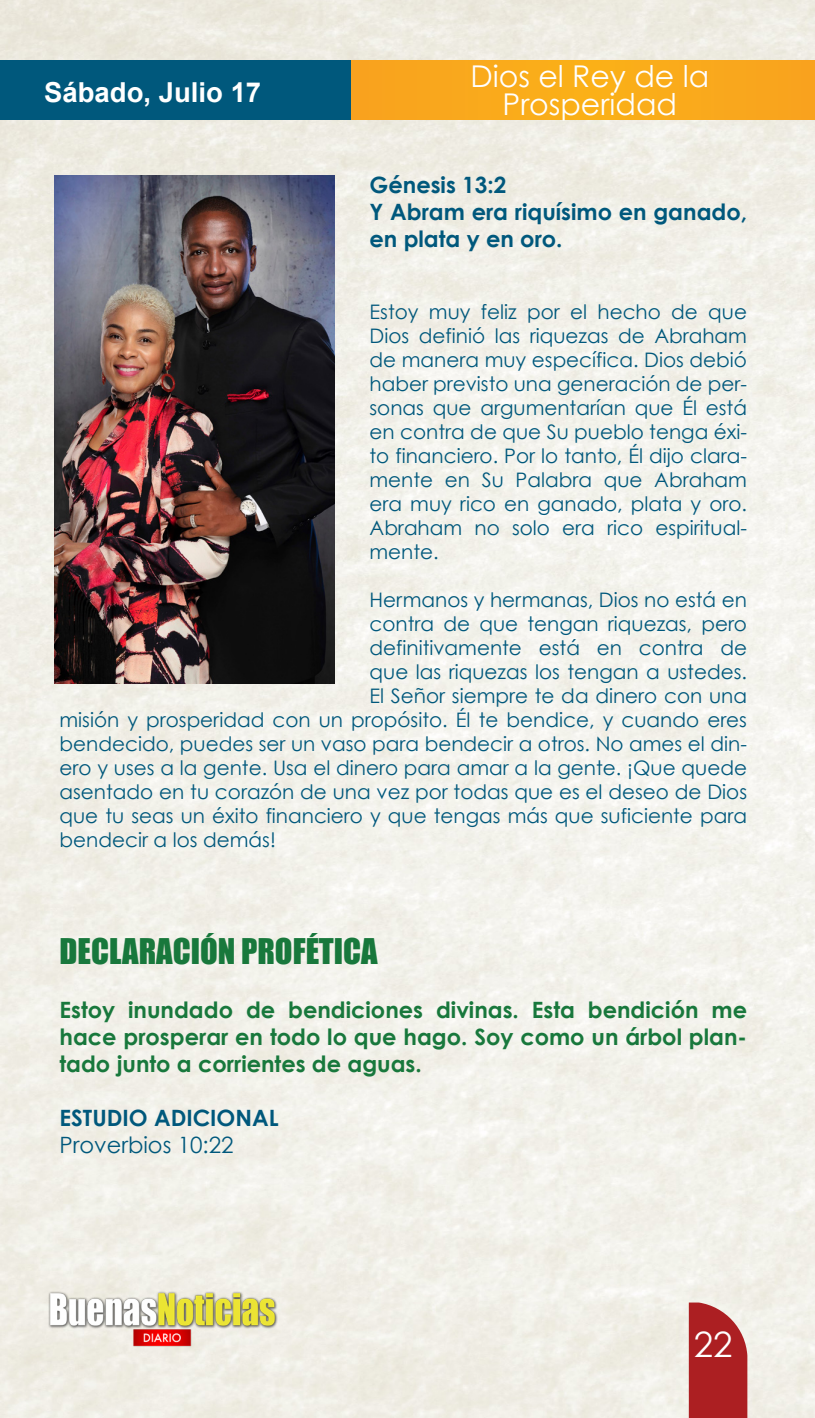
<style>
.page{position:relative;width:815px;height:1418px;background:#fff}
.page>*{position:absolute;margin:0;border:0;box-sizing:border-box;transform-origin:0 0}
.t1{font:35px "Century Gothic";color:#fff}
.t2{font:32.5px "Impact";color:#18783c}
.t3{font:30px "Century Gothic";color:#fff}
.t4{font:700 27.5px "Arial";color:#fff}
.t5{font:700 22.5px/27px "Century Gothic";color:#18783c;text-align:justify}
.t6{font:700 22.5px/27px "Century Gothic";color:#00587c}
.t7{font:22.5px "Century Gothic";color:#00587c}
.t8{font:20px/24px "Century Gothic";color:#00587c;text-align:justify}
</style>
<div class="page">
<img style="left:0;top:0;width:815px;height:1417px">
<div style="left:168px;top:60px;width:647px;height:60px;background:#f9a91c"></div>
<div style="left:0;top:60px;width:351px;height:60px;background:#00587c"></div>
<div style="left:689px;top:1302px;width:58px;height:115px;background:#ac1f22"></div>
<img style="left:39px;top:1285px;width:246px;height:65px">
<img style="left:55px;top:176px;width:279px;height:507px">
<p class="t4" style="left:44px;top:75px;width:219px">Sábado, Julio 17</p>
<p class="t3" style="left:470px;top:58px;width:240px">Dios el Rey de la</p>
<p class="t3" style="left:503px;top:86px;width:176px">Prosperidad</p>
<p class="t6" style="left:370px;top:170px;width:138px">Génesis 13:2</p>
<p class="t6" style="left:370px;top:197px;width:379px">Y Abram era riquísimo en ganado, en plata y en oro.</p>
<p class="t8" style="left:370px;top:299px;width:379px">Estoy muy feliz por el hecho de que Dios definió las riquezas de Abraham de manera muy específica. Dios debió haber previsto una generación de per&shy;sonas que argumentarían que Él está en contra de que Su pueblo tenga éxi&shy;to financiero. Por lo tanto, Él dijo clara&shy;mente en Su Palabra que Abraham era muy rico en ganado, plata y oro.<br>Abraham no solo era rico espiritual&shy;mente.</p>
<p class="t8" style="left:370px;top:587px;width:379px">Hermanos y hermanas, Dios no está en</p>
<p class="t8" style="left:370px;top:611px;width:379px">contra de que tengan riquezas, pero</p>
<p class="t8" style="left:370px;top:635px;width:379px">definitivamente está en contra de</p>
<p class="t8" style="left:370px;top:659px;width:379px">que las riquezas los tengan a ustedes.</p>
<p class="t8" style="left:370px;top:683px;width:379px">El Señor siempre te da dinero con una</p>
<p class="t8" style="left:60px;top:707px;width:689px">misión y prosperidad con un propósito. Él te bendice, y cuando eres</p>
<p class="t8" style="left:60px;top:731px;width:689px">bendecido, puedes ser un vaso para bendecir a otros. No ames el din-</p>
<p class="t8" style="left:60px;top:755px;width:689px">ero y uses a la gente. Usa el dinero para amar a la gente. ¡Que quede</p>
<p class="t8" style="left:60px;top:779px;width:689px">asentado en tu corazón de una vez por todas que es el deseo de Dios</p>
<p class="t8" style="left:60px;top:803px;width:689px">que tu seas un éxito financiero y que tengas más que suficiente para</p>
<p class="t8" style="left:60px;top:827px;width:218px">bendecir a los demás!</p>
<p class="t2" style="left:60px;top:926px;width:320px">DECLARACIÓN PROFÉTICA</p>
<p class="t5" style="left:60px;top:995px;width:689px">Estoy inundado de bendiciones divinas. Esta bendición me hace prosperar en todo lo que hago. Soy como un árbol plan&shy;tado junto a corrientes de aguas.</p>
<p class="t6" style="left:60px;top:1103px;width:221px">ESTUDIO ADICIONAL</p>
<p class="t7" style="left:60px;top:1131px;width:176px">Proverbios 10:22</p>
<h1 class="t1" style="left:694px;top:1322px;width:40px">22</h1>
</div>
